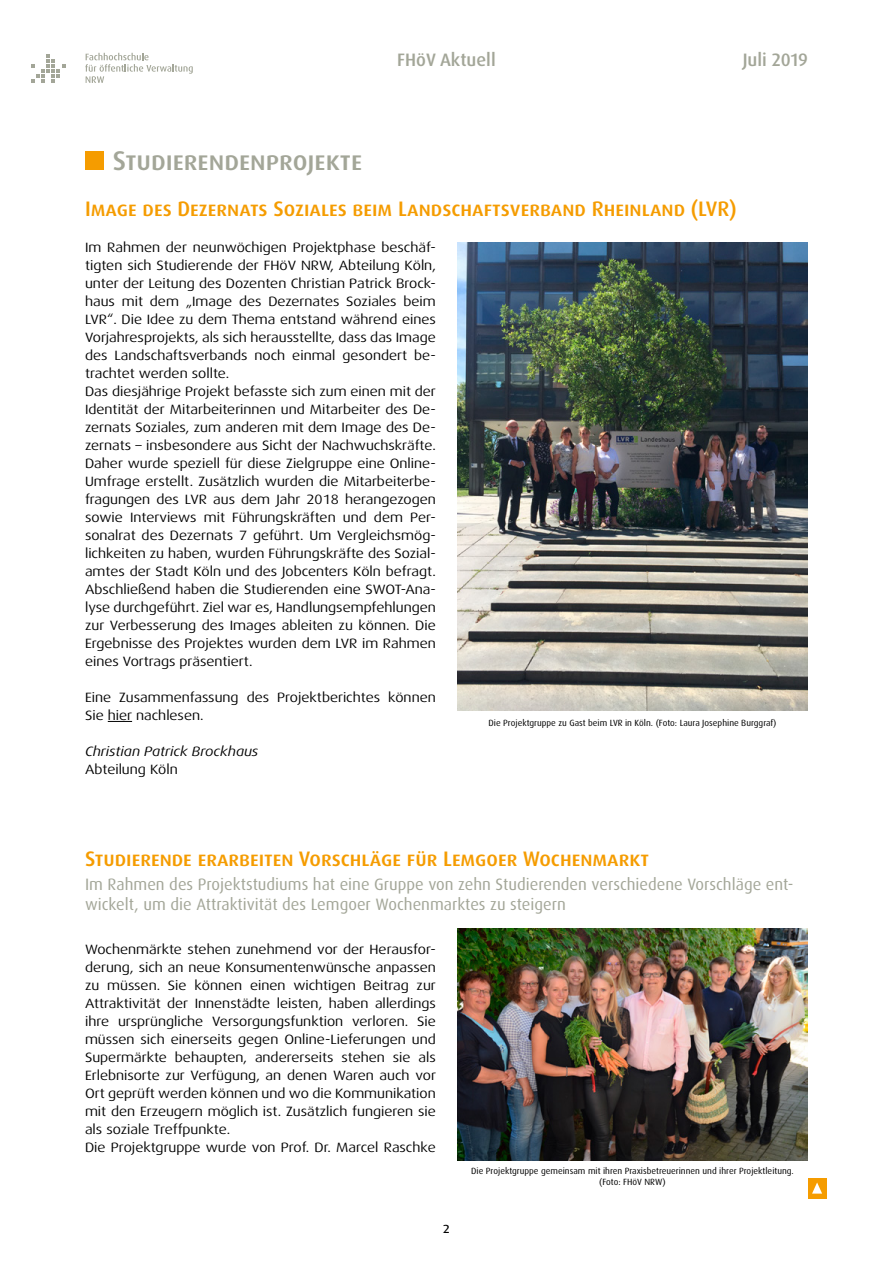
<style>
.page{position:relative;width:893px;height:1263px;background:#fff}
.page>*{position:absolute;margin:0;border:0;box-sizing:border-box;transform-origin:0 0}
.t1{font:500 27px "Dax OT";color:#a3a698}
.t2{font:500 21px "Dax OT";color:#f59c00}
.t3{font:500 18px "Dax OT";color:#a3a698}
.t4{font:16.5px/19.8px "Dax";color:#a3a698}
.t5{font:15px "Dax Regular Caps";color:#000}
.t6{font:13.5px/18px "Dax Wide";color:#000;text-align:justify}
.t7{font:italic 13.5px "Dax Wide";color:#000}
.t8{font:9px "Dax";color:#000}
</style>
<div class="page">
<div style="left:808px;top:1178px;width:18px;height:20px;background:#f59c00"></div>
<svg style="left:812px;top:1182px;width:10px;height:11px"></svg>
<svg style="left:31px;top:54px;width:34px;height:29px"></svg>
<svg style="left:85px;top:53px;width:108px;height:30px"></svg>
<svg style="left:108px;top:721px;width:24px;height:1px"></svg>
<div style="left:85px;top:152px;width:19px;height:18px;background:#f59c00"></div>
<img style="left:457px;top:242px;width:351px;height:468px">
<img style="left:457px;top:928px;width:351px;height:232px">
<p class="t1" style="left:113px;top:143px;width:251px">Studierendenprojekte</p>
<h3 class="t3" style="left:397px;top:49px;width:100px">FHöV Aktuell</h3>
<h3 class="t3" style="left:743px;top:49px;width:67px">Juli 2019</h3>
<p class="t2" style="left:85px;top:195px;width:653px">Image des Dezernats Soziales beim Landschaftsverband Rheinland (LVR)</p>
<p class="t6" style="left:85px;top:238px;width:352px">Im Rahmen der neunwöchigen Projektphase beschäf&shy;tigten sich Studierende der FHöV NRW, Abteilung Köln, unter der Leitung des Dozenten Christian Patrick Brock&shy;haus mit dem „Image des Dezernates Soziales beim LVR“. Die Idee zu dem Thema entstand während eines Vorjahresprojekts, als sich herausstellte, dass das Image des Landschaftsverbands noch einmal gesondert be&shy;trachtet werden sollte.</p>
<p class="t6" style="left:85px;top:382px;width:352px">Das diesjährige Projekt befasste sich zum einen mit der Identität der Mitarbeiterinnen und Mitarbeiter des De&shy;zernats Soziales, zum anderen mit dem Image des De&shy;zernats – insbesondere aus Sicht der Nachwuchskräfte.<br>Daher wurde speziell für diese Zielgruppe eine Online-Umfrage erstellt. Zusätzlich wurden die Mitarbeiterbe&shy;fragungen des LVR aus dem Jahr 2018 herangezogen sowie Interviews mit Führungskräften und dem Per&shy;sonalrat des Dezernats 7 geführt. Um Vergleichsmög&shy;lichkeiten zu haben, wurden Führungskräfte des Sozial&shy;amtes der Stadt Köln und des Jobcenters Köln befragt.<br>Abschließend haben die Studierenden eine SWOT-Ana&shy;lyse durchgeführt. Ziel war es, Handlungsempfehlungen zur Verbesserung des Images ableiten zu können. Die Ergebnisse des Projektes wurden dem LVR im Rahmen eines Vortrags präsentiert.</p>
<p class="t6" style="left:85px;top:688px;width:352px">Eine Zusammenfassung des Projektberichtes können<br>Sie hier nachlesen.</p>
<p class="t7" style="left:85px;top:744px;width:175px">Christian Patrick Brockhaus</p>
<p class="t6" style="left:85px;top:760px;width:94px">Abteilung Köln</p>
<p class="t8" style="left:488px;top:718px;width:290px">Die Projektgruppe zu Gast beim LVR in Köln. (Foto: Laura Josephine Burggraf)</p>
<p class="t2" style="left:85px;top:846px;width:566px">Studierende erarbeiten Vorschläge für Lemgoer Wochenmarkt</p>
<p class="t4" style="left:85px;top:875px;width:710px">Im Rahmen des Projektstudiums hat eine Gruppe von zehn Studierenden verschiedene Vorschläge ent&shy;wickelt, um die Attraktivität des Lemgoer Wochenmarktes zu steigern</p>
<p class="t6" style="left:85px;top:940px;width:352px">Wochenmärkte stehen zunehmend vor der Herausfor&shy;derung, sich an neue Konsumentenwünsche anpassen zu müssen. Sie können einen wichtigen Beitrag zur Attraktivität der Innenstädte leisten, haben allerdings ihre ursprüngliche Versorgungsfunktion verloren. Sie müssen sich einerseits gegen Online-Lieferungen und Supermärkte behaupten, andererseits stehen sie als Erlebnisorte zur Verfügung, an denen Waren auch vor Ort geprüft werden können und wo die Kommunikation mit den Erzeugern möglich ist. Zusätzlich fungieren sie als soziale Treffpunkte.</p>
<p class="t6" style="left:85px;top:1138px;width:352px">Die Projektgruppe wurde von Prof. Dr. Marcel Raschke</p>
<p class="t5" style="left:443px;top:1219px;width:9px">2</p>
<p class="t8" style="left:471px;top:1166px;width:324px">Die Projektgruppe gemeinsam mit ihren Praxisbetreuerinnen und ihrer Projektleitung.</p>
<p class="t8" style="left:599px;top:1176px;width:68px">(Foto: FHöV NRW)</p>
</div>
